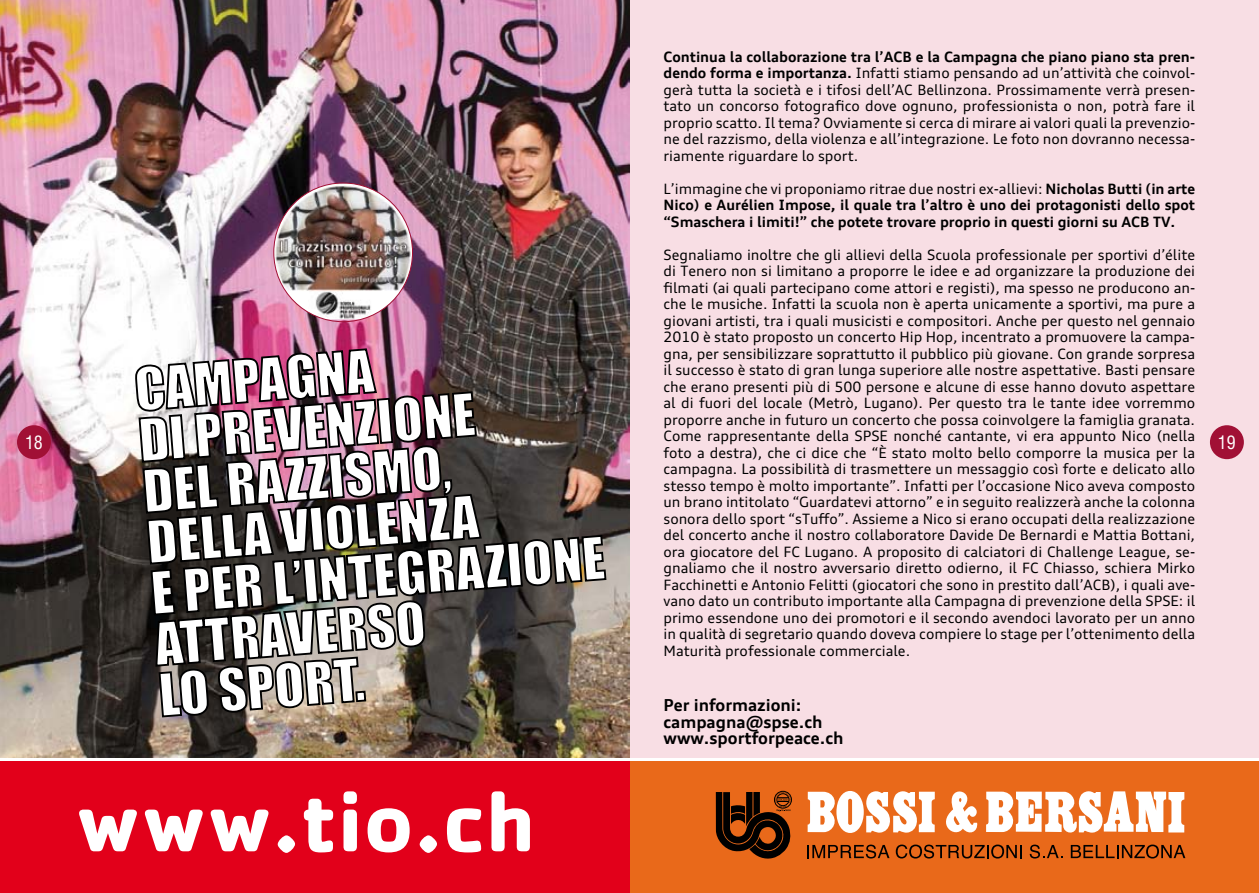
<style>
.page{position:relative;width:1259px;height:893px;background:#fff}
.page>*{position:absolute;margin:0;border:0;box-sizing:border-box;transform-origin:0 0}
.t1{font:condensed 18px "Swiss 721 BT";color:#fff}
.t2{font:700 16.5px/16.5px "Audi Type";color:#000}
.t3{font:14.25px/16.5px "Audi Type";color:#000;text-align:justify}
.t4{font:700 14.25px/16.5px "Audi Type";color:#000;text-align:justify}
.s1{font-weight:700}
.s2{font-weight:400}
</style>
<div class="page">
<div style="left:629px;top:0;width:630px;height:758px;background:#f8dee4"></div>
<img style="left:0;top:0;width:629px;height:758px">
<div style="left:629px;top:761px;width:630px;height:132px;background:#e9691a"></div>
<div style="left:774px;top:791px;width:17px;height:17px;border:1px solid #000;border-radius:50%"></div>
<svg style="left:716px;top:792px;width:75px;height:67px"></svg>
<svg style="left:807px;top:845px;width:82px;height:13px"></svg>
<svg style="left:895px;top:845px;width:127px;height:13px"></svg>
<svg style="left:1029px;top:845px;width:33px;height:13px"></svg>
<svg style="left:1070px;top:845px;width:115px;height:13px"></svg>
<svg style="left:986px;top:791px;width:198px;height:42px"></svg>
<svg style="left:807px;top:791px;width:171px;height:42px"></svg>
<div style="left:1210px;top:425px;width:33px;height:34px;background:#a11035;border-radius:50%"></div>
<div style="left:17px;top:425px;width:34px;height:34px;background:#a11035;border-radius:50%"></div>
<div style="left:0;top:761px;width:629px;height:132px;background:#e2001a"></div>
<svg style="left:79px;top:810px;width:58px;height:41px"></svg>
<svg style="left:145px;top:810px;width:58px;height:41px"></svg>
<svg style="left:211px;top:810px;width:57px;height:41px"></svg>
<svg style="left:278px;top:835px;width:17px;height:18px"></svg>
<svg style="left:304px;top:799px;width:29px;height:53px"></svg>
<svg style="left:343px;top:791px;width:14px;height:60px"></svg>
<svg style="left:367px;top:808px;width:43px;height:44px"></svg>
<svg style="left:420px;top:835px;width:17px;height:18px"></svg>
<svg style="left:447px;top:808px;width:34px;height:44px"></svg>
<svg style="left:491px;top:791px;width:39px;height:60px"></svg>
<img style="left:274px;top:183px;width:138px;height:137px">
<img style="left:134px;top:342px;width:473px;height:376px">
<p class="t3" style="left:663px;top:48px;width:533px"><span class="s1">Continua la collaborazione tra l’ACB e la Campagna che piano piano sta pren&shy;dendo forma e importanza.</span> Infatti stiamo pensando ad un’attività che coinvol&shy;gerà tutta la società e i tifosi dell’AC Bellinzona. Prossimamente verrà presen&shy;tato un concorso fotografico dove ognuno, professionista o non, potrà fare il proprio scatto. Il tema? Ovviamente si cerca di mirare ai valori quali la prevenzio&shy;ne del razzismo, della violenza e all’integrazione. Le foto non dovranno necessa&shy;riamente riguardare lo sport.</p>
<p class="t4" style="left:663px;top:180px;width:533px"><span class="s2">L’immagine che vi proponiamo ritrae due nostri ex-allievi:</span> Nicholas Butti (in arte Nico) e Aurélien Impose, il quale tra l’altro è uno dei protagonisti dello spot “Smaschera i limiti!” che potete trovare proprio in questi giorni su ACB TV.</p>
<p class="t3" style="left:663px;top:246px;width:533px">Segnaliamo inoltre che gli allievi della Scuola professionale per sportivi d’élite di Tenero non si limitano a proporre le idee e ad organizzare la produzione dei filmati (ai quali partecipano come attori e registi), ma spesso ne producono an&shy;che le musiche. Infatti la scuola non è aperta unicamente a sportivi, ma pure a giovani artisti, tra i quali musicisti e compositori. Anche per questo nel gennaio 2010 è stato proposto un concerto Hip Hop, incentrato a promuovere la campa&shy;gna, per sensibilizzare soprattutto il pubblico più giovane. Con grande sorpresa il successo è stato di gran lunga superiore alle nostre aspettative. Basti pensare che erano presenti più di 500 persone e alcune di esse hanno dovuto aspettare al di fuori del locale (Metrò, Lugano). Per questo tra le tante idee vorremmo proporre anche in futuro un concerto che possa coinvolgere la famiglia granata.<br>Come rappresentante della SPSE nonché cantante, vi era appunto Nico (nella foto a destra), che ci dice che “È stato molto bello comporre la musica per la campagna. La possibilità di trasmettere un messaggio così forte e delicato allo stesso tempo è molto importante”. Infatti per l’occasione Nico aveva composto un brano intitolato “Guardatevi attorno” e in seguito realizzerà anche la colonna sonora dello sport “sTuffo”. Assieme a Nico si erano occupati della realizzazione del concerto anche il nostro collaboratore Davide De Bernardi e Mattia Bottani, ora giocatore del FC Lugano. A proposito di calciatori di Challenge League, se&shy;gnaliamo che il nostro avversario diretto odierno, il FC Chiasso, schiera Mirko Facchinetti e Antonio Felitti (giocatori che sono in prestito dall’ACB), i quali ave&shy;vano dato un contributo importante alla Campagna di prevenzione della SPSE: il primo essendone uno dei promotori e il secondo avendoci lavorato per un anno in qualità di segretario quando doveva compiere lo stage per l’ottenimento della Maturità professionale commerciale.</p>
<p class="t2" style="left:663px;top:697px;width:182px">Per informazioni: campagna@spse.ch www.sportforpeace.ch</p>
<p class="t1" style="left:25px;top:432px;width:19px">18</p>
<p class="t1" style="left:1218px;top:432px;width:19px">19</p>
</div>
